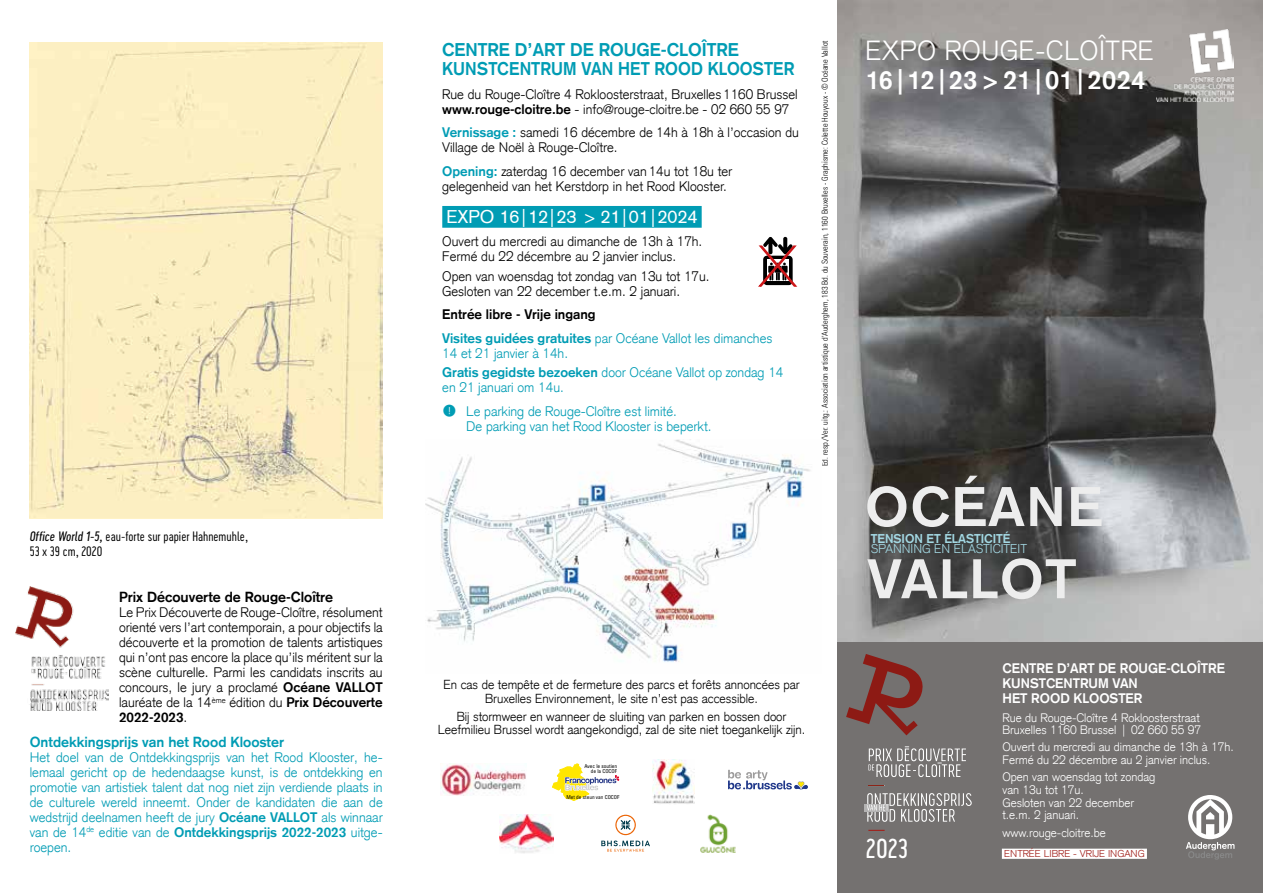
<style>
.page{position:relative;width:1263px;height:893px;background:#fff}
.page>*{position:absolute;margin:0;border:0;box-sizing:border-box;transform-origin:0 0}
.t1{font:700 54.75px/72.2px "Akzidenz Grotesk CE";letter-spacing:.03em;color:#ededed;scale:1.05 1}
.t2{font:300 27px "Akzidenz Grotesk CE";letter-spacing:.02em;color:#fff}
.t3{font:25.65px "Cervo Neue Regular Neue";color:#fff}
.t4{font:700 25.5px "Akzidenz Grotesk CE";letter-spacing:-.005em;color:#fff}
.t5{font:700 18px/19.5px "Akzidenz Grotesk CE";color:#009cb4}
.t6{font:18px "Akzidenz Grotesk CE";color:#fff}
.t7{font:700 14.25px "Akzidenz Grotesk CE";color:#009cb4}
.t8{font:700 14.25px "Akzidenz Grotesk CE";color:#000}
.t9{font:300 13.5px/15px "Akzidenz Grotesk CE";color:#000}
.t10{font:300 13.5px/15px "Akzidenz Grotesk CE";color:#009cb4}
.t11{font:700 13.5px/15px "Akzidenz Grotesk CE";color:#fff}
.t12{font:300 12.75px/13.5px "Akzidenz Grotesk CE";color:#000;text-align:center}
.t13{font:12.75px/15px "Cervo Neue Light Neue";color:#000}
.t14{font:300 12.45px "Akzidenz Grotesk CE";color:#a3d8e3}
.t15{font:700 12.45px "Akzidenz Grotesk CE";color:#a3d8e3}
.t16{font:300 12px/12.8px "Akzidenz Grotesk CE";color:#fff}
.t17{font:300 9.75px "Akzidenz Grotesk CE";color:#a1211c;scale:1.04 1}
.t18{font:300 condensed 8.25px "Univers LT Std";color:#000}
.t19{font:condensed 5.4px/5.6px "Univers LT Std";color:#000;text-align:right}
.s1{font-family:"Cervo Neue Regular Neue";font-style:italic}
.s2{font-weight:700}
.s3{font-weight:700;color:#009cb4}
.s4{font-weight:700;color:#000}
</style>
<div class="page">
<img style="left:838px;top:0;width:425px;height:642px">
<div style="left:838px;top:642px;width:425px;height:251px;background:#747170"></div>
<img style="left:440px;top:764px;width:86px;height:32px">
<img style="left:499px;top:814px;width:54px;height:39px">
<img style="left:653px;top:760px;width:42px;height:44px">
<svg style="left:552px;top:764px;width:68px;height:37px"></svg>
<img style="left:700px;top:814px;width:36px;height:39px">
<svg style="left:728px;top:770px;width:80px;height:20px"></svg>
<div style="left:864px;top:804px;width:25px;height:7px;background:#b3b2b2"></div>
<svg style="left:867px;top:793px;width:105px;height:29px"></svg>
<svg style="left:868px;top:746px;width:98px;height:31px"></svg>
<svg style="left:868px;top:785px;width:16px;height:1px"></svg>
<svg style="left:846px;top:654px;width:77px;height:81px"></svg>
<svg style="left:868px;top:830px;width:17px;height:1px"></svg>
<svg style="left:1186px;top:795px;width:48px;height:65px"></svg>
<svg style="left:601px;top:815px;width:49px;height:37px"></svg>
<div style="left:442px;top:206px;width:260px;height:22px;background:#009cb4"></div>
<img style="left:425px;top:439px;width:386px;height:223px">
<svg style="left:758px;top:236px;width:40px;height:51px"></svg>
<img style="left:1156px;top:30px;width:77px;height:71px">
<img style="left:30px;top:43px;width:353px;height:475px">
<img style="left:16px;top:586px;width:93px;height:125px">
<div style="left:1002px;top:849px;width:145px;height:10px;background:#fff"></div>
<p class="t13" style="left:30px;top:529px;width:220px"><span class="s1">Office World 1-5,</span> eau-forte sur papier Hahnemuhle,<br>53 x 39 cm, 2020</p>
<p class="t8" style="left:119px;top:589px;width:216px">Prix Découverte de Rouge-Cloître</p>
<p class="t9" style="left:119px;top:605px;width:265px;text-align:justify">Le Prix Découverte de Rouge-Cloître, résolument orienté vers l’art contemporain, a pour objectifs la découverte et la promotion de talents artistiques qui n’ont pas encore la place qu’ils méritent sur la scène culturelle. Parmi les candidats inscrits au concours, le jury a proclamé <span class="s2">Océane VALLOT </span>lauréate de la 14<sup>ème</sup> édition du <span class="s2">Prix Découverte 2022-2023</span>.</p>
<p class="t7" style="left:30px;top:733px;width:256px">Ontdekkingsprijs van het Rood Klooster</p>
<p class="t10" style="left:30px;top:749px;width:354px;text-align:justify">Het doel van de Ontdekkingsprijs van het Rood Klooster, he&shy;lemaal gericht op de hedendaagse kunst, is de ontdekking en promotie van artistiek talent dat nog niet zijn verdiende plaats in de culturele wereld inneemt. Onder de kandidaten die aan de wedstrijd deelnamen heeft de jury <span class="s2">Océane VALLOT</span> als winnaar van de 14<sup>de</sup> editie van de <span class="s2">Ontdekkingsprijs 2022-2023</span> uitge&shy;roepen.</p>
<h3 class="t5" style="left:442px;top:40px;width:354px">CENTRE D’ART DE ROUGE-CLOÎTRE<br>KUNSTCENTRUM VAN HET ROOD KLOOSTER</h3>
<p class="t9" style="left:442px;top:86px;width:357px">Rue du Rouge-Cloître 4 Rokloosterstraat, Bruxelles 1160 Brussel <span class="s2">www.rouge-cloitre.be</span> - info@rouge-cloitre.be - 02 660 55 97</p>
<p class="t9" style="left:442px;top:125px;width:358px"><span class="s3">Vernissage :</span> samedi 16 décembre de 14h à 18h à l’occasion du<br>Village de Noël à Rouge-Cloître.</p>
<p class="t9" style="left:442px;top:163px;width:291px"><span class="s3">Opening:</span> zaterdag 16 december van 14u tot 18u ter gelegenheid van het Kerstdorp in het Rood Klooster.</p>
<h3 class="t6" style="left:446px;top:205px;width:252px">EXPO 16|12|23 &gt; 21|01|2024</h3>
<p class="t9" style="left:442px;top:234px;width:262px">Ouvert du mercredi au dimanche de 13h à 17h.<br>Fermé du 22 décembre au 2 janvier inclus.</p>
<p class="t9" style="left:442px;top:268px;width:269px">Open van woensdag tot zondag van 13u tot 17u.<br>Gesloten van 22 december t.e.m. 2 januari.</p>
<p class="t10" style="left:442px;top:303px;width:332px;line-height:23.5px"><span class="s4">Entrée libre - Vrije ingang<br></span><span class="s2">Visites guidées gratuites</span> par Océane Vallot les dimanches</p>
<p class="t10" style="left:442px;top:343px;width:343px;line-height:19.2px">14 et 21 janvier à 14h.<br><span class="s2">Gratis gegidste bezoeken</span> door Océane Vallot op zondag 14</p>
<p class="t10" style="left:466px;top:375px;width:212px;line-height:23.5px;text-indent:-24px">en 21 januari om 14u.<br>Le parking de Rouge-Cloître est limité.</p>
<p class="t10" style="left:466px;top:418px;width:247px">De parking van het Rood Klooster is beperkt.</p>
<p class="t18" style="left:820px;top:466px;width:427px;rotate:-90deg">Ed. resp./Ver. uitg.: Association artistique d'Auderghem, 183 Bd. du Souverain, 1160 Bruxelles - Graphisme: Colette Houyoux - © Océane Vallot</p>
<p class="t12" style="left:443px;top:678px;width:358px">En cas de tempête et de fermeture des parcs et forêts annoncées par<br>Bruxelles Environnement, le site n’est pas accessible.</p>
<p class="t12" style="left:438px;top:709px;width:369px">Bij stormweer en wanneer de sluiting van parken en bossen door<br>Leefmilieu Brussel wordt aangekondigd, zal de site niet toegankelijk zijn.</p>
<p class="t19" style="left:584px;top:763px;width:34px">Avec le soutien de la COCOF</p>
<p class="t19" style="left:566px;top:795px;width:55px">Met de steun van COCOF</p>
<h2 class="t2" style="left:865px;top:33px;width:290px">EXPO ROUGE-CLOÎTRE</h2>
<h3 class="t4" style="left:865px;top:64px;width:281px">16|12|23&gt;21|01|2024</h3>
<h1 class="t1" style="left:865px;top:471px;width:228px">OCÉANE<br>VALLOT</h1>
<p class="t15" style="left:871px;top:531px;width:141px">TENSION ET ÉLASTICITÉ</p>
<p class="t14" style="left:871px;top:541px;width:158px">SPANNING EN ELASTICITEIT</p>
<h3 class="t3" style="left:866px;top:832px;width:44px">2023</h3>
<p class="t11" style="left:1002px;top:661px;width:224px">CENTRE D’ART DE ROUGE-CLOÎTRE<br>KUNSTCENTRUM VAN<br>HET ROOD KLOOSTER</p>
<p class="t16" style="left:1002px;top:711px;width:200px">Rue du Rouge-Cloître 4 Rokloosterstraat<br>Bruxelles 1160 Brussel | 02 660 55 97</p>
<p class="t16" style="left:1002px;top:741px;width:233px">Ouvert du mercredi au dimanche de 13h à 17h.<br>Fermé du 22 décembre au 2 janvier inclus.</p>
<p class="t16" style="left:1002px;top:770px;width:154px">Open van woensdag tot zondag van 13u tot 17u.<br>Gesloten van 22 december t.e.m. 2 januari.</p>
<p class="t16" style="left:1002px;top:826px;width:105px">www.rouge-cloitre.be</p>
<p class="t17" style="left:1004px;top:847px;width:137px">ENTRÉE LIBRE - VRIJE INGANG</p>
</div>
